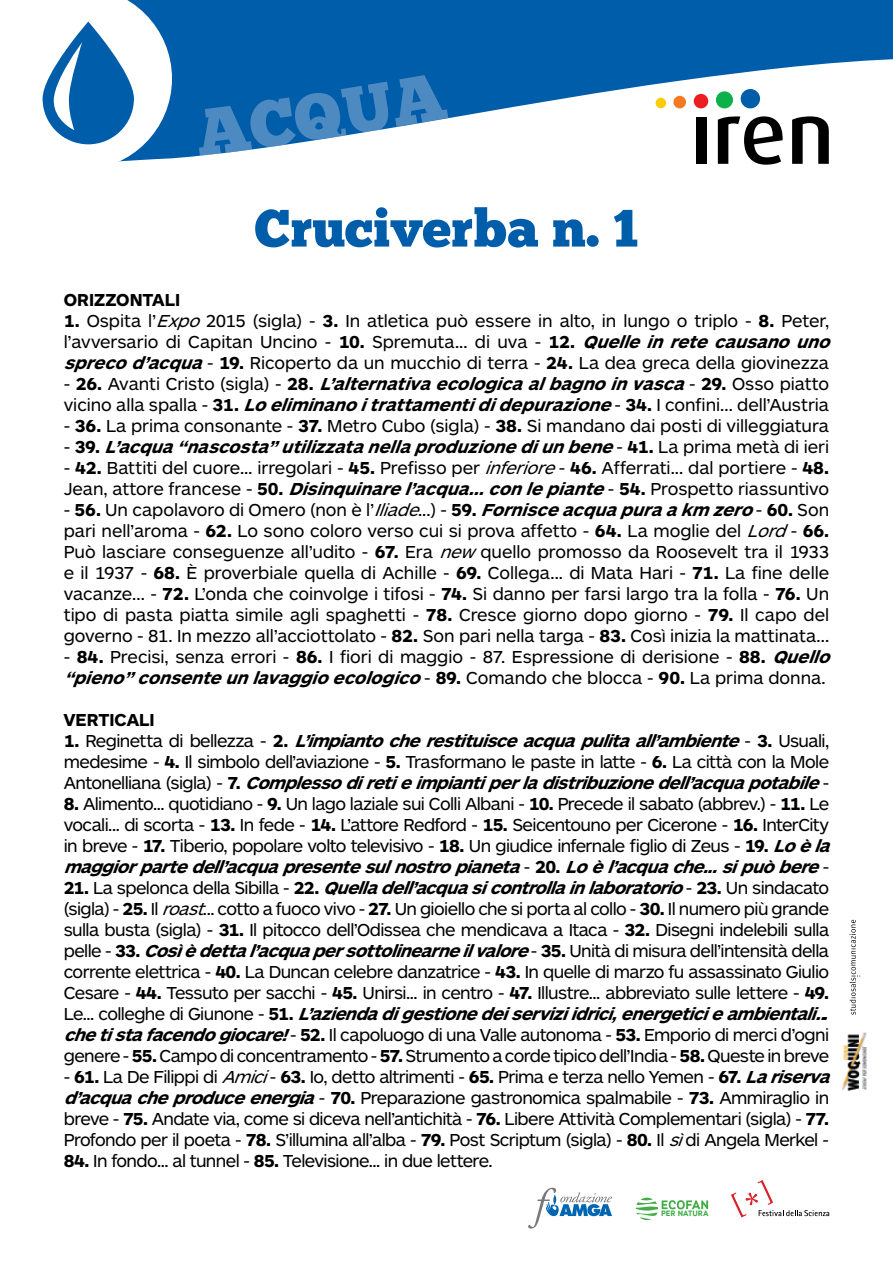
<style>
.page{position:relative;width:893px;height:1263px;background:#fff}
.page>*{position:absolute;margin:0;border:0;box-sizing:border-box;transform-origin:0 0}
.t1{font:52.5px "Chunk Five Ex";color:#005daa}
.t2{font:18px/21px "ARS Maquette";letter-spacing:-.03em;color:#000}
.t3{font:18px/21px "ARS Maquette";letter-spacing:-.005em;color:#000}
.t4{font:italic 700 18px "ARS Maquette";color:#000}
.t5{font:700 18px "ARS Maquette";color:#000}
.t6{font:700 7.8px "Myra 4 F Caps";color:#41ad49}
.s1{font-weight:700}
.s2{font-style:italic}
.s3{font-weight:700;font-style:italic}
.s4{font-weight:400;font-style:normal}
.s5{font-style:normal}
</style>
<div class="page">
<svg style="left:172px;top:0;width:721px;height:164px;fill:#005daa"></svg>
<div style="left:696px;top:117px;width:10px;height:47px;background:#000"></div>
<svg style="left:718px;top:116px;width:65px;height:49px"></svg>
<svg style="left:792px;top:116px;width:37px;height:48px"></svg>
<div style="left:741px;top:89px;width:19px;height:19px;background:#005daa;border-radius:50%"></div>
<div style="left:716px;top:91px;width:17px;height:17px;background:#0db14b;border-radius:50%"></div>
<div style="left:694px;top:94px;width:14px;height:14px;background:#ed1d24;border-radius:50%"></div>
<div style="left:673px;top:96px;width:13px;height:12px;background:#f47920;border-radius:50%"></div>
<div style="left:656px;top:98px;width:10px;height:10px;background:#ffcb05;border-radius:50%"></div>
<svg style="left:42px;top:0;width:130px;height:162px"></svg>
<svg style="left:731px;top:1180px;width:98px;height:37px"></svg>
<svg style="left:528px;top:1188px;width:84px;height:40px"></svg>
<svg style="left:636px;top:1198px;width:72px;height:22px"></svg>
<img style="left:842px;top:1032px;width:25px;height:59px">
<svg style="left:849px;top:920px;width:11px;height:95px"></svg>
<svg style="left:194px;top:72px;width:254px;height:84px"></svg>
<h1 class="t1" style="left:254px;top:189px;width:386px">Cruciverba n. 1</h1>
<p class="t5" style="left:64px;top:291px;width:118px">ORIZZONTALI</p>
<p class="t3" style="left:64px;top:311px;width:774px"><span class="s1">1.</span> Ospita l’<span class="s2">Expo</span>2015 (sigla) - <span class="s1">3.</span> In atletica può essere in alto, in lungo o triplo - <span class="s1">8.</span> Peter, l’avversario di Capitan Uncino - <span class="s1">10.</span> Spremuta... di uva - <span class="s1">12.</span> <span class="s3">Quelleinretecausanouno sprecod’acqua</span>- <span class="s1">19.</span> Ricoperto da un mucchio di terra - <span class="s1">24.</span> La dea greca della giovinezza</p>
<p class="t3" style="left:64px;top:374px;width:767px">- <span class="s1">26.</span> Avanti Cristo (sigla) - <span class="s1">28.</span> <span class="s3">L’alternativaecologicaalbagnoinvasca</span>- <span class="s1">29.</span> Osso piatto vicino alla spalla - <span class="s1">31.</span> <span class="s3">Loeliminanoitrattamentididepurazione</span>- <span class="s1">34.</span> I confini... dell’Austria</p>
<p class="t3" style="left:64px;top:416px;width:767px">- <span class="s1">36.</span> La prima consonante - <span class="s1">37.</span> Metro Cubo (sigla) - <span class="s1">38.</span> Si mandano dai posti di villeggiatura</p>
<p class="t4" style="left:64px;top:438px;width:767px"><span class="s4">-</span> <span class="s5">3 9 .</span> L’acqua“nascosta”utilizzatanellaproduzionediunbene<span class="s4">-</span> <span class="s5">4 1 .</span> <span class="s4">L a p r i m a m e t à d i i e r i</span></p>
<p class="t3" style="left:64px;top:458px;width:767px">- <span class="s1">42.</span> Battiti del cuore… irregolari - <span class="s1">45.</span> Prefisso per <span class="s2">inferiore</span>- <span class="s1">46.</span> Afferrati... dal portiere - <span class="s1">48.<br></span>Jean, attore francese - <span class="s1">50.</span> <span class="s3">Disinquinarel’acqua...conlepiante</span>- <span class="s1">54.</span> Prospetto riassuntivo</p>
<p class="t2" style="left:64px;top:500px;width:767px;text-align:justify">- <span class="s1">56.</span> Un capolavoro di Omero (non è l’<span class="s2">Iliade</span>...) - <span class="s1">59.</span> <span class="s3">Fornisceacquapuraakm zero</span>- <span class="s1">60.</span> Son pari nell’aroma - <span class="s1">62.</span> Lo sono coloro verso cui si prova affetto - <span class="s1">64.</span> La moglie del <span class="s2">Lord</span>- <span class="s1">66.<br></span>Può lasciare conseguenze all’udito - <span class="s1">67.</span> Era <span class="s2">new</span> quello promosso da Roosevelt tra il 1933 e il 1937 - <span class="s1">68.</span> È proverbiale quella di Achille - <span class="s1">69.</span> Collega... di Mata Hari - <span class="s1">71.</span> La fine delle vacanze... - <span class="s1">72.</span> L’onda che coinvolge i tifosi - <span class="s1">74.</span> Si danno per farsi largo tra la folla - <span class="s1">76.</span> Un tipo di pasta piatta simile agli spaghetti - <span class="s1">78.</span> Cresce giorno dopo giorno - <span class="s1">79.</span> Il capo del governo - 81. In mezzo all’acciottolato - <span class="s1">82.</span> Son pari nella targa - <span class="s1">83.</span> Così inizia la mattinata...</p>
<p class="t3" style="left:64px;top:647px;width:774px">- <span class="s1">84.</span> Precisi, senza errori - <span class="s1">86.</span> I fiori di maggio - 87. Espressione di derisione - <span class="s1">88.</span> <span class="s3">Quello “pieno”consenteunlavaggioecologico</span>- <span class="s1">8 9 .</span> C o m a n d o c h e b l o c c a - <span class="s1">9 0 .</span> L a p r i m a d o n n a .</p>
<p class="t2" style="left:64px;top:710px;width:767px"><span class="s1">VERTICALI<br>1 .</span> R e g i n e t t a d i b e l l e z z a - <span class="s1">2 .</span> <span class="s3">L’impiantocherestituisceacquapulitaall’ambiente</span>- <span class="s1">3 .</span> U s u a l i , medesime - <span class="s1">4.</span> Il simbolo dell’aviazione - <span class="s1">5.</span> Trasformano le paste in latte - <span class="s1">6.</span> La città con la Mole A n t o n e l l i a n a ( s i g l a ) - <span class="s1">7 .</span> <span class="s3">Complessodiretieimpiantiperladistribuzionedell’acquapotabile</span>-</p>
<p class="t2" style="left:64px;top:794px;width:774px"><span class="s1">8.</span> Alimento... quotidiano - <span class="s1">9.</span> Un lago laziale sui Colli Albani - <span class="s1">10.</span> Precede il sabato (abbrev.) - <span class="s1">11.</span> Le vocali... di scorta - <span class="s1">13.</span> In fede - <span class="s1">14.</span> L’attore Redford - <span class="s1">15.</span> Seicentouno per Cicerone - <span class="s1">16.</span> InterCity in breve - <span class="s1">17.</span> Tiberio, popolare volto televisivo - <span class="s1">18.</span> Un giudice infernale figlio di Zeus - <span class="s1">19.</span> <span class="s3">Loèla maggiorpartedell’acquapresentesulnostropianeta</span>- <span class="s1">2 0 .</span> <span class="s3">Loèl’acquache...sipuòbere</span>-<span class="s1">2 1 .</span> L a s p e l o n c a d e l l a S i b i l l a - <span class="s1">2 2 .</span> <span class="s3">Quelladell’acquasicontrollainlaboratorio</span>- <span class="s1">2 3 .</span> U n s i n d a c a t o (sigla) - <span class="s1">25.</span> Il <span class="s2">roast</span>... cotto a fuoco vivo - <span class="s1">27.</span> Un gioiello che si porta al collo - <span class="s1">30.</span> Il numero più grande sulla busta (sigla) - <span class="s1">31.</span> Il pitocco dell’Odissea che mendicava a Itaca - <span class="s1">32.</span> Disegni indelebili sulla pelle - <span class="s1">33.</span> <span class="s3">Cosìèdettal’acquapersottolinearneilvalore</span>- <span class="s1">35.</span> Unità di misura dell’intensità della corrente elettrica - <span class="s1">40.</span> La Duncan celebre danzatrice - <span class="s1">43.</span> In quelle di marzo fu assassinato Giulio Cesare - <span class="s1">44.</span> Tessuto per sacchi - <span class="s1">45.</span> Unirsi... in centro - <span class="s1">47.</span> Illustre... abbreviato sulle lettere - <span class="s1">49.<br></span>L e . . . c o l l e g h e d i G i u n o n e - <span class="s1">5 1 .</span> <span class="s3">L’aziendadigestionedeiserviziidrici,energeticieambientali… chetistafacendogiocare!</span>- <span class="s1">52.</span> Il capoluogo di una Valle autonoma - <span class="s1">53.</span> Emporio di merci d’ogni genere - <span class="s1">55.</span> Campo di concentramento - <span class="s1">57.</span> Strumento a corde tipico dell’India - <span class="s1">58.</span> Queste in breve</p>
<p class="t2" style="left:64px;top:1067px;width:774px">- <span class="s1">61.</span> La De Filippi di <span class="s2">Amici</span>- <span class="s1">63.</span> Io, detto altrimenti - <span class="s1">65.</span> Prima e terza nello Yemen - <span class="s1">67.</span> <span class="s3">Lariserva d’acquacheproduceenergia</span>- <span class="s1">70.</span> Preparazione gastronomica spalmabile - <span class="s1">73.</span> Ammiraglio in breve - <span class="s1">75.</span> Andate via, come si diceva nell’antichità - <span class="s1">76.</span> Libere Attività Complementari (sigla) - <span class="s1">77.<br></span>Profondo per il poeta - <span class="s1">78.</span> S’illumina all’alba - <span class="s1">79.</span> Post Scriptum (sigla) - <span class="s1">80.</span> Il <span class="s2">sì</span>di Angela Merkel -</p>
<p class="t2" style="left:64px;top:1151px;width:430px"><span class="s1">84.</span> In fondo... al tunnel - <span class="s1">85.</span> Televisione... in due lettere.</p>
<p class="t6" style="left:661px;top:1209px;width:49px">PER NATURA</p>
</div>
